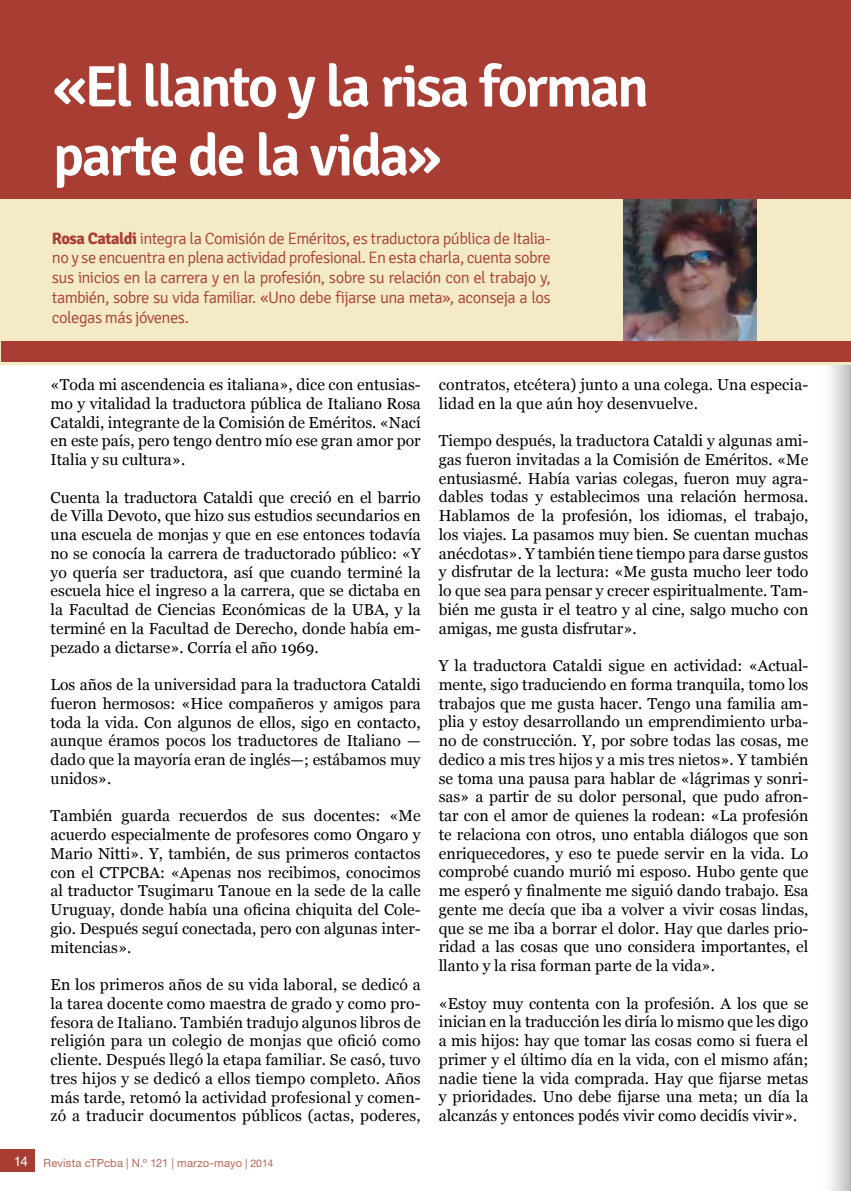
<style>
.page{position:relative;width:851px;height:1191px;background:#fff}
.page>*{position:absolute;margin:0;border:0;box-sizing:border-box;transform-origin:0 0}
.t1{font:600 58.5px/69px "Signika";letter-spacing:-.04em;color:#fff}
.t2{font:300 16.5px/19.8px "Signika";letter-spacing:-.035em;color:#a83d33;text-align:justify}
.t3{font:15.75px/18.8px "Georgia";color:#000;text-align:justify}
.t4{font:13.5px "Helvetica LT Std";color:#fff}
.t5{font:11.25px "Helvetica Neue LT Std";letter-spacing:.015em;color:#b96855}
.s1{font-weight:700}
.s2{font-size:10.5px;color:#b5604e}
</style>
<div class="page">
<div style="left:0;top:1149px;width:34px;height:22px;background:#a83d33"></div>
<div style="left:0;top:0;width:850px;height:201px;background:#a83d33"></div>
<div style="left:1px;top:199px;width:849px;height:165px;background:#f4eac6"></div>
<img style="left:623px;top:200px;width:133px;height:141px">
<div style="left:2px;top:341px;width:848px;height:20px;background:#a83d33"></div>
<h1 class="t1" style="left:53px;top:53px;width:597px">«El llanto y la risa forman parte de la vida»</h1>
<p class="t2" style="left:52px;top:228px;width:500px"><span class="s1">Rosa Cataldi</span> integra la Comisión de Eméritos, es traductora pública de Italia&shy;no y se encuentra en plena actividad profesional. En esta charla, cuenta sobre sus inicios en la carrera y en la profesión, sobre su relación con el trabajo y, también, sobre su vida familiar. «Uno debe fijarse una meta», aconseja a los colegas más jóvenes.</p>
<p class="t4" style="left:14px;top:1153px;width:16px">14</p>
<p class="t3" style="left:51px;top:375px;width:371px">«Toda mi ascendencia es italiana», dice con entusias&shy;mo y vitalidad la traductora pública de Italiano Rosa Cataldi, integrante de la Comisión de Eméritos. «Nací en este país, pero tengo dentro mío ese gran amor por Italia y su cultura».</p>
<p class="t3" style="left:51px;top:488px;width:371px">Cuenta la traductora Cataldi que creció en el barrio de Villa Devoto, que hizo sus estudios secundarios en una escuela de monjas y que en ese entonces todavía no se conocía la carrera de traductorado público: «Y yo quería ser traductora, así que cuando terminé la escuela hice el ingreso a la carrera, que se dictaba en la Facultad de Ciencias Económicas de la UBA, y la terminé en la Facultad de Derecho, donde había em&shy;pezado a dictarse». Corría el año 1969.</p>
<p class="t3" style="left:51px;top:675px;width:371px">Los años de la universidad para la traductora Cataldi fueron hermosos: «Hice compañeros y amigos para toda la vida. Con algunos de ellos, sigo en contacto, aunque éramos pocos los traductores de Italiano — dado que la mayoría eran de inglés—; estábamos muy unidos».</p>
<p class="t3" style="left:51px;top:807px;width:371px">También guarda recuerdos de sus docentes: «Me acuerdo especialmente de profesores como Ongaro y Mario Nitti». Y, también, de sus primeros contactos con el CTPCBA: «Apenas nos recibimos, conocimos al traductor Tsugimaru Tanoue en la sede de la calle Uruguay, donde había una oficina chiquita del Cole&shy;gio. Después seguí conectada, pero con algunas inter&shy;mitencias».</p>
<p class="t3" style="left:51px;top:975px;width:371px">En los primeros años de su vida laboral, se dedicó a la tarea docente como maestra de grado y como pro&shy;fesora de Italiano. También tradujo algunos libros de religión para un colegio de monjas que ofició como cliente. Después llegó la etapa familiar. Se casó, tuvo tres hijos y se dedicó a ellos tiempo completo. Años más tarde, retomó la actividad profesional y comen&shy;zó a traducir documentos públicos (actas, poderes,</p>
<p class="t5" style="left:43px;top:1155px;width:231px">Revista cTPcba | N.º 121 | marzo-mayo <span class="s2">| 2014</span></p>
<p class="t3" style="left:438px;top:375px;width:371px">contratos, etcétera) junto a una colega. Una especia&shy;lidad en la que aún hoy desenvuelve.</p>
<p class="t3" style="left:438px;top:431px;width:371px">Tiempo después, la traductora Cataldi y algunas ami&shy;gas fueron invitadas a la Comisión de Eméritos. «Me entusiasmé. Había varias colegas, fueron muy agra&shy;dables todas y establecimos una relación hermosa.<br>Hablamos de la profesión, los idiomas, el trabajo, los viajes. La pasamos muy bien. Se cuentan muchas anécdotas». Y también tiene tiempo para darse gustos y disfrutar de la lectura: «Me gusta mucho leer todo lo que sea para pensar y crecer espiritualmente. Tam&shy;bién me gusta ir el teatro y al cine, salgo mucho con amigas, me gusta disfrutar».</p>
<p class="t3" style="left:438px;top:656px;width:371px">Y la traductora Cataldi sigue en actividad: «Actual&shy;mente, sigo traduciendo en forma tranquila, tomo los trabajos que me gusta hacer. Tengo una familia am&shy;plia y estoy desarrollando un emprendimiento urba&shy;no de construcción. Y, por sobre todas las cosas, me dedico a mis tres hijos y a mis tres nietos». Y también se toma una pausa para hablar de «lágrimas y sonri&shy;sas» a partir de su dolor personal, que pudo afron&shy;tar con el amor de quienes la rodean: «La profesión te relaciona con otros, uno entabla diálogos que son enriquecedores, y eso te puede servir en la vida. Lo comprobé cuando murió mi esposo. Hubo gente que me esperó y finalmente me siguió dando trabajo. Esa gente me decía que iba a volver a vivir cosas lindas, que se me iba a borrar el dolor. Hay que darles prio&shy;ridad a las cosas que uno considera importantes, el llanto y la risa forman parte de la vida».</p>
<p class="t3" style="left:438px;top:994px;width:371px">«Estoy muy contenta con la profesión. A los que se inician en la traducción les diría lo mismo que les digo a mis hijos: hay que tomar las cosas como si fuera el primer y el último día en la vida, con el mismo afán; nadie tiene la vida comprada. Hay que fijarse metas y prioridades. Uno debe fijarse una meta; un día la alcanzás y entonces podés vivir como decidís vivir».</p>
</div>
